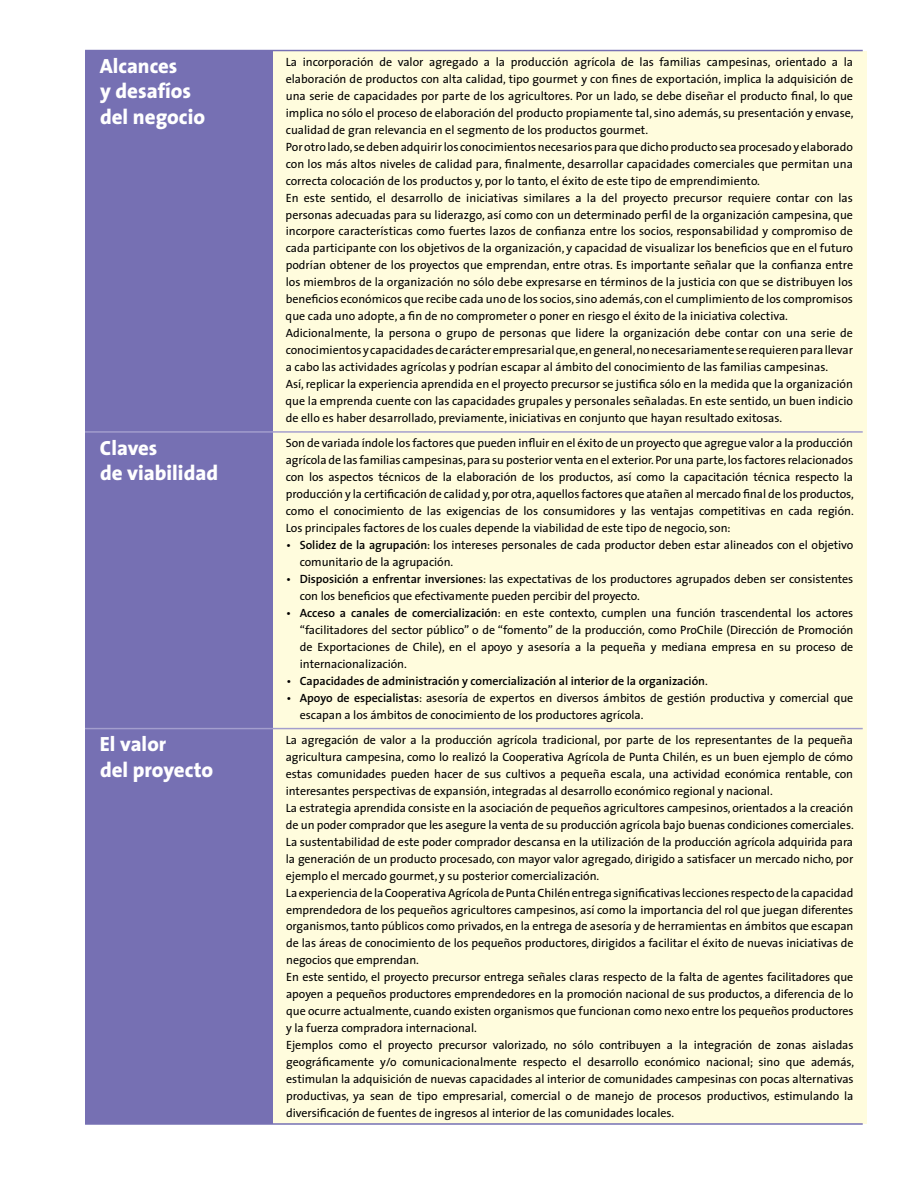
<style>
.page{position:relative;width:918px;height:1188px;background:#fff}
.page>*{position:absolute;margin:0;border:0;box-sizing:border-box;transform-origin:0 0}
.t1{font:800 21px/25.2px "The Sans";color:#fff}
.t2{font:800 20.7px "The Sans";color:#fff}
.t3{font:12px/17px "The Sans";letter-spacing:-.005em;color:#000}
.t4{font:600 12px "The Sans";letter-spacing:-.005em;color:#000}
.s1{font-weight:600}
.s2{font-weight:400}
</style>
<div class="page">
<div style="left:94px;top:51px;width:773px;height:1073px;background:#fffcdd"></div>
<div style="left:85px;top:51px;width:187px;height:1073px;background:#7670b3"></div>
<hr style="left:85px;top:50px;width:778px;height:1px;background:#7670b3">
<hr style="left:85px;top:431px;width:778px;height:2px;background:#a39ecd">
<hr style="left:85px;top:728px;width:778px;height:1px;background:#a39ecd">
<hr style="left:85px;top:1123px;width:778px;height:2px;background:#7670b3">
<h2 class="t2" style="left:100px;top:49px;width:79px">Alcances</h2>
<p class="t3" style="left:286px;top:53px;width:570px">La incorporación de valor agregado a la producción agrícola de las familias campesinas, orientado a la elaboración de productos con alta calidad, tipo gourmet y con fines de exportación, implica la adquisición de una serie de capacidades por parte de los agricultores. Por un lado, se debe diseñar el producto final, lo que implica no sólo el proceso de elaboración del producto propiamente tal, sino además, su presentación y envase, cualidad de gran relevancia en el segmento de los productos gourmet.<br>Por otro lado, se deben adquirir los conocimientos necesarios para que dicho producto sea procesado y elaborado con los más altos niveles de calidad para, finalmente, desarrollar capacidades comerciales que permitan una correcta colocación de los productos y, por lo tanto, el éxito de este tipo de emprendimiento.<br>En este sentido, el desarrollo de iniciativas similares a la del proyecto precursor requiere contar con las personas adecuadas para su liderazgo, así como con un determinado perfil de la organización campesina, que incorpore características como fuertes lazos de confianza entre los socios, responsabilidad y compromiso de cada participante con los objetivos de la organización, y capacidad de visualizar los beneficios que en el futuro podrían obtener de los proyectos que emprendan, entre otras. Es importante señalar que la confianza entre los miembros de la organización no sólo debe expresarse en términos de la justicia con que se distribuyen los beneficios económicos que recibe cada uno de los socios, sino además, con el cumplimiento de los compromisos que cada uno adopte, a fin de no comprometer o poner en riesgo el éxito de la iniciativa colectiva.<br>Adicionalmente, la persona o grupo de personas que lidere la organización debe contar con una serie de conocimientos y capacidades de carácter empresarial que, en general, no necesariamente se requieren para llevar a cabo las actividades agrícolas y podrían escapar al ámbito del conocimiento de las familias campesinas.<br>Así, replicar la experiencia aprendida en el proyecto precursor se justifica sólo en la medida que la organización que la emprenda cuente con las capacidades grupales y personales señaladas. En este sentido, un buen indicio de ello es haber desarrollado, previamente, iniciativas en conjunto que hayan resultado exitosas.</p>
<h2 class="t2" style="left:100px;top:430px;width:59px">Claves</h2>
<p class="t3" style="left:286px;top:434px;width:570px;text-align:justify">Son de variada índole los factores que pueden influir en el éxito de un proyecto que agregue valor a la producción agrícola de las familias campesinas,para su posterior venta en el exterior.Por una parte,los factores relacionados con los aspectos técnicos de la elaboración de los productos, así como la capacitación técnica respecto la producción y la certificación de calidad y,por otra,aquellos factores que atañen al mercado final de los productos, como el conocimiento de las exigencias de los consumidores y las ventajas competitivas en cada región.<br>Los principales factores de los cuales depende la viabilidad de este tipo de negocio, son:</p>
<p class="t3" style="left:300px;top:536px;width:555px;text-indent:-14px">• <span class="s1">Solidez de la agrupación</span>: los intereses personales de cada productor deben estar alineados con el objetivo comunitario de la agrupación.</p>
<p class="t3" style="left:300px;top:570px;width:555px;text-indent:-14px">• <span class="s1">Disposición a enfrentar inversiones</span>: las expectativas de los productores agrupados deben ser consistentes con los beneficios que efectivamente pueden percibir del proyecto.</p>
<p class="t3" style="left:300px;top:604px;width:555px;text-align:justify;text-indent:-14px">• <span class="s1">Acceso a canales de comercialización</span>: en este contexto, cumplen una función trascendental los actores “facilitadores del sector público” o de “fomento” de la producción, como ProChile (Dirección de Promoción de Exportaciones de Chile), en el apoyo y asesoría a la pequeña y mediana empresa en su proceso de internacionalización.</p>
<p class="t4" style="left:286px;top:671px;width:423px"><span class="s2">•</span> Capacidades de administración y comercialización al interior de la organización<span class="s2">.</span></p>
<p class="t3" style="left:300px;top:689px;width:555px;text-indent:-13px">• <span class="s1">Apoyo de especialistas</span>: asesoría de expertos en diversos ámbitos de gestión productiva y comercial que escapan a los ámbitos de conocimiento de los productores agrícola.</p>
<h2 class="t2" style="left:100px;top:727px;width:68px">El valor</h2>
<p class="t3" style="left:286px;top:731px;width:570px">La agregación de valor a la producción agrícola tradicional, por parte de los representantes de la pequeña agricultura campesina, como lo realizó la Cooperativa Agrícola de Punta Chilén, es un buen ejemplo de cómo estas comunidades pueden hacer de sus cultivos a pequeña escala, una actividad económica rentable, con interesantes perspectivas de expansión, integradas al desarrollo económico regional y nacional.<br>La estrategia aprendida consiste en la asociación de pequeños agricultores campesinos, orientados a la creación de un poder comprador que les asegure la venta de su producción agrícola bajo buenas condiciones comerciales.<br>La sustentabilidad de este poder comprador descansa en la utilización de la producción agrícola adquirida para la generación de un producto procesado, con mayor valor agregado, dirigido a satisfacer un mercado nicho, por ejemplo el mercado gourmet, y su posterior comercialización.<br>La experienciade laCooperativaAgrícolade PuntaChilénentrega significativas lecciones respectode la capacidad emprendedora de los pequeños agricultores campesinos, así como la importancia del rol que juegan diferentes organismos, tanto públicos como privados, en la entrega de asesoría y de herramientas en ámbitos que escapan de las áreas de conocimiento de los pequeños productores, dirigidos a facilitar el éxito de nuevas iniciativas de negocios que emprendan.<br>En este sentido, el proyecto precursor entrega señales claras respecto de la falta de agentes facilitadores que apoyen a pequeños productores emprendedores en la promoción nacional de sus productos, a diferencia de lo que ocurre actualmente, cuando existen organismos que funcionan como nexo entre los pequeños productores y la fuerza compradora internacional.<br>Ejemplos como el proyecto precursor valorizado, no sólo contribuyen a la integración de zonas aisladas geográficamente y/o comunicacionalmente respecto el desarrollo económico nacional; sino que además, estimulan la adquisición de nuevas capacidades al interior de comunidades campesinas con pocas alternativas productivas, ya sean de tipo empresarial, comercial o de manejo de procesos productivos, estimulando la diversificación de fuentes de ingresos al interior de las comunidades locales.</p>
<h1 class="t1" style="left:100px;top:78px;width:107px">y desafíos del negocio</h1>
<h1 class="t1" style="left:100px;top:460px;width:120px">de viabilidad</h1>
<h1 class="t1" style="left:100px;top:757px;width:115px">del proyecto</h1>
</div>
